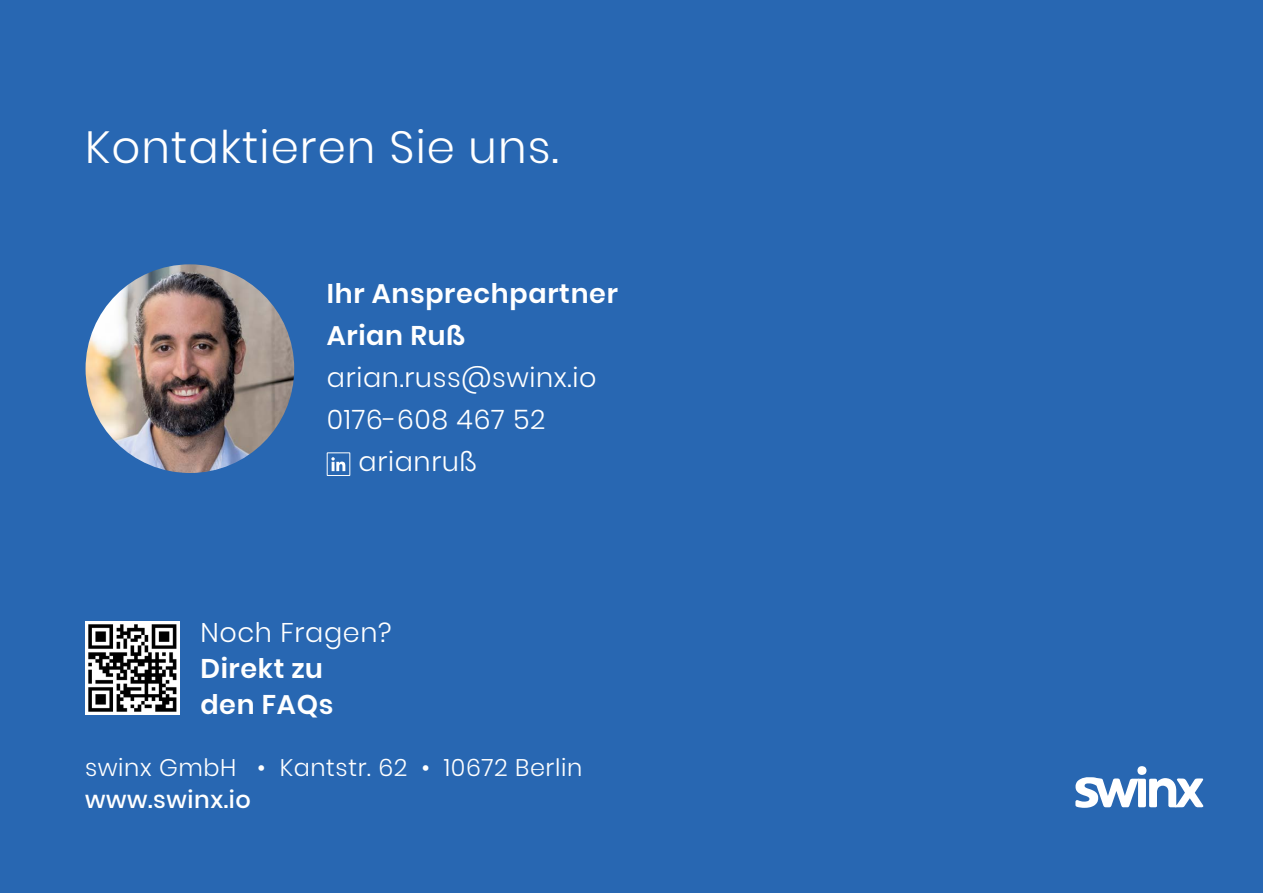
<style>
.page{position:relative;width:1263px;height:893px;background:#2867b2}
.page>*{position:absolute;margin:0;border:0;box-sizing:border-box;transform-origin:0 0}
.t1{font:300 45px "Poppins";letter-spacing:.025em;color:#fff}
.t2{font:300 27px "Poppins";letter-spacing:.025em;color:#fff}
.t3{font:600 27px/42px "Poppins";letter-spacing:.025em;color:#fff}
.t4{font:300 24px "Poppins";letter-spacing:.025em;color:#fff}
.t5{font:500 24px "Poppins";letter-spacing:.025em;color:#fff}
</style>
<div class="page">
<div style="left:327px;top:452px;width:23px;height:24px;border:1px solid #fff"></div>
<svg style="left:331px;top:457px;width:14px;height:14px"></svg>
<img style="left:86px;top:264px;width:208px;height:209px;border-radius:104px">
<svg style="left:1075px;top:766px;width:128px;height:42px"></svg>
<img style="left:86px;top:621px;width:93px;height:94px">
<h1 class="t1" style="left:85px;top:121px;width:475px">Kontaktieren Sie uns.</h1>
<p class="t3" style="left:327px;top:273px;width:293px">Ihr Ansprechpartner<br>Arian Ruß</p>
<p class="t2" style="left:327px;top:362px;width:271px">arian.russ@swinx.io</p>
<p class="t2" style="left:327px;top:404px;width:220px">0176-608 467 52</p>
<p class="t2" style="left:359px;top:446px;width:120px">arianruß</p>
<p class="t2" style="left:200px;top:617px;width:193px">Noch Fragen?</p>
<p class="t3" style="left:200px;top:651px;width:134px;line-height:36px">Direkt zu den FAQs</p>
<p class="t4" style="left:85px;top:754px;width:499px">swinx GmbH • Kantstr. 62 • 10672 Berlin</p>
<p class="t5" style="left:85px;top:785px;width:167px">www.swinx.io</p>
</div>
